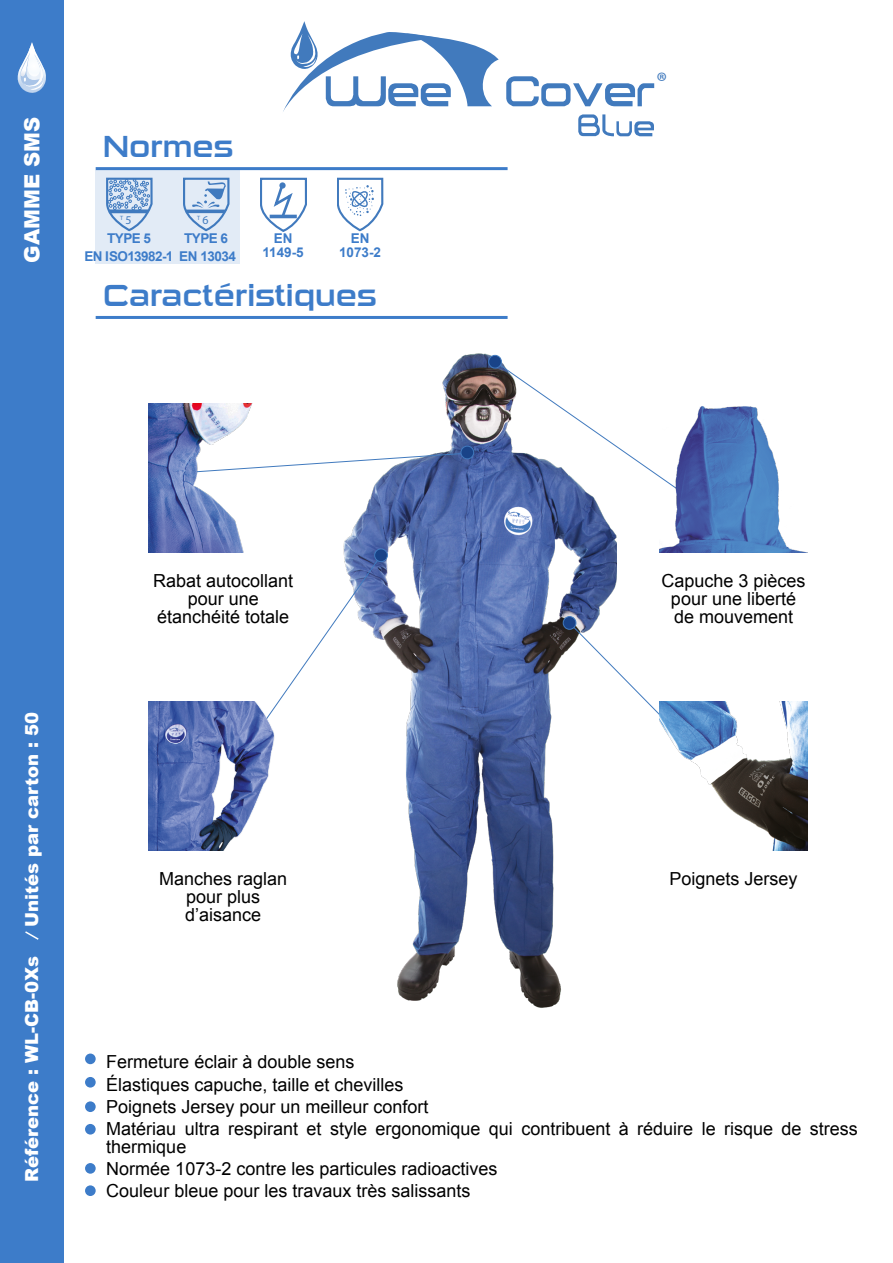
<style>
.page{position:relative;width:893px;height:1263px;background:#fff}
.page>*{position:absolute;margin:0;border:0;box-sizing:border-box;transform-origin:0 0}
.t1{font:30px "Sui Generis Rg";color:#3d7cc9}
.t2{font:25.5px "Myriad Pro";color:#417abd}
.t3{font:900 21px "Arial";color:#fff}
.t4{font:18px/18px "Arial";color:#000;text-align:center}
.t5{font:900 18px "Arial";color:#fff}
.t6{font:700 13.5px/13.5px "Arial";letter-spacing:-.04em;color:#3d7cc9;text-align:center}
.t7{font:6.15px "Myriad Pro";color:#417abd}
.s1{font-size:11.85px}
.s2{font-style:inherit}
</style>
<div class="page">
<div style="left:0;top:0;width:64px;height:1263px;background:#3d7cc9"></div>
<img style="left:343px;top:353px;width:274px;height:655px">
<svg style="left:506px;top:76px;width:148px;height:30px"></svg>
<svg style="left:283px;top:21px;width:216px;height:91px"></svg>
<svg style="left:578px;top:114px;width:76px;height:22px"></svg>
<svg style="left:298px;top:453px;width:170px;height:20px"></svg>
<svg style="left:242px;top:555px;width:140px;height:199px"></svg>
<svg style="left:495px;top:361px;width:164px;height:146px"></svg>
<svg style="left:569px;top:622px;width:129px;height:132px"></svg>
<div style="left:489px;top:355px;width:12px;height:13px;background:#194388;border-radius:50%"></div>
<div style="left:488px;top:355px;width:14px;height:13px;border:1px solid #417abe;border-radius:50%"></div>
<div style="left:461px;top:446px;width:13px;height:13px;background:#194388;border-radius:50%"></div>
<div style="left:461px;top:446px;width:13px;height:13px;border:1px solid #417abe;border-radius:50%"></div>
<div style="left:563px;top:616px;width:13px;height:13px;background:#194388;border-radius:50%"></div>
<div style="left:563px;top:616px;width:13px;height:13px;border:1px solid #417abe;border-radius:50%"></div>
<div style="left:375px;top:549px;width:12px;height:13px;background:#194388;border-radius:50%"></div>
<div style="left:374px;top:549px;width:14px;height:13px;border:1px solid #417abe;border-radius:50%"></div>
<svg style="left:17px;top:42px;width:29px;height:51px"></svg>
<img style="left:659px;top:406px;width:149px;height:147px">
<img style="left:149px;top:702px;width:149px;height:148px">
<svg style="left:337px;top:178px;width:46px;height:53px"></svg>
<img style="left:149px;top:404px;width:149px;height:149px">
<img style="left:659px;top:702px;width:149px;height:148px">
<svg style="left:260px;top:178px;width:46px;height:53px"></svg>
<svg style="left:96px;top:170px;width:144px;height:94px;background:#ceddef"></svg>
<hr style="left:96px;top:167px;width:412px;height:3px;background:#3d7cc9">
<hr style="left:96px;top:316px;width:412px;height:3px;background:#3d7cc9">
<div style="left:85px;top:1077px;width:11px;height:10px;background:#3d7cc9;border-radius:50%"></div>
<div style="left:85px;top:1053px;width:11px;height:11px;background:#3d7cc9;border-radius:50%"></div>
<div style="left:85px;top:1101px;width:11px;height:11px;background:#3d7cc9;border-radius:50%"></div>
<div style="left:85px;top:1124px;width:11px;height:10px;background:#3d7cc9;border-radius:50%"></div>
<div style="left:85px;top:1163px;width:11px;height:11px;background:#3d7cc9;border-radius:50%"></div>
<div style="left:85px;top:1185px;width:11px;height:11px;background:#3d7cc9;border-radius:50%"></div>
<svg style="left:25px;top:931px;width:14px;height:9px"></svg>
<p class="t3" style="left:17px;top:263px;width:147px;rotate:-90deg">GAMME SMS</p>
<h1 class="t1" style="left:103px;top:129px;width:132px">Normes</h1>
<p class="t7" style="left:120px;top:214px;width:13px">T <span class="s1">5</span></p>
<p class="t7" style="left:197px;top:214px;width:13px">T <span class="s1">6</span></p>
<p class="t6" style="left:184px;top:232px;width:45px">TYPE 6</p>
<p class="t6" style="left:85px;top:230px;width:153px;line-height:18.1px;text-align:left;text-indent:23px">TYPE 5<br><span class="s2">EN ISO</span>13982-1 <span class="s2">EN</span> 13034</p>
<p class="t6" style="left:263px;top:232px;width:43px">EN<br>1149-5</p>
<p class="t6" style="left:339px;top:232px;width:44px">EN<br>1073-2</p>
<h1 class="t1" style="left:103px;top:278px;width:275px">Caractéristiques</h1>
<h2 class="t2" style="left:656px;top:65px;width:12px">®</h2>
<p class="t5" style="left:19px;top:927px;width:216px;rotate:-90deg">Unités par carton : 50</p>
<p class="t5" style="left:19px;top:1182px;width:228px;rotate:-90deg">Référence : WL-CB-0Xs</p>
<p class="t4" style="left:153px;top:572px;width:142px">Rabat autocollant pour une étanchéité totale</p>
<p class="t4" style="left:661px;top:572px;width:146px">Capuche 3 pièces pour une liberté de mouvement</p>
<p class="t4" style="left:159px;top:870px;width:130px">Manches raglan pour plus d’aisance</p>
<p class="t4" style="left:669px;top:870px;width:130px">Poignets Jersey</p>
<p class="t4" style="left:106px;top:1052px;width:250px">Fermeture éclair à double sens</p>
<p class="t4" style="left:106px;top:1096px;width:753px;line-height:21.9px;text-align:left">Poignets Jersey pour un meilleur confort<br>Matériau ultra respirant et style ergonomique qui contribuent à réduire le risque de stress</p>
<p class="t4" style="left:106px;top:1136px;width:393px;line-height:22px;text-align:left">thermique<br>Normée 1073-2 contre les particules radioactives<br>Couleur bleue pour les travaux très salissants</p>
<p class="t4" style="left:106px;top:1076px;width:299px">Élastiques capuche, taille et chevilles</p>
</div>
